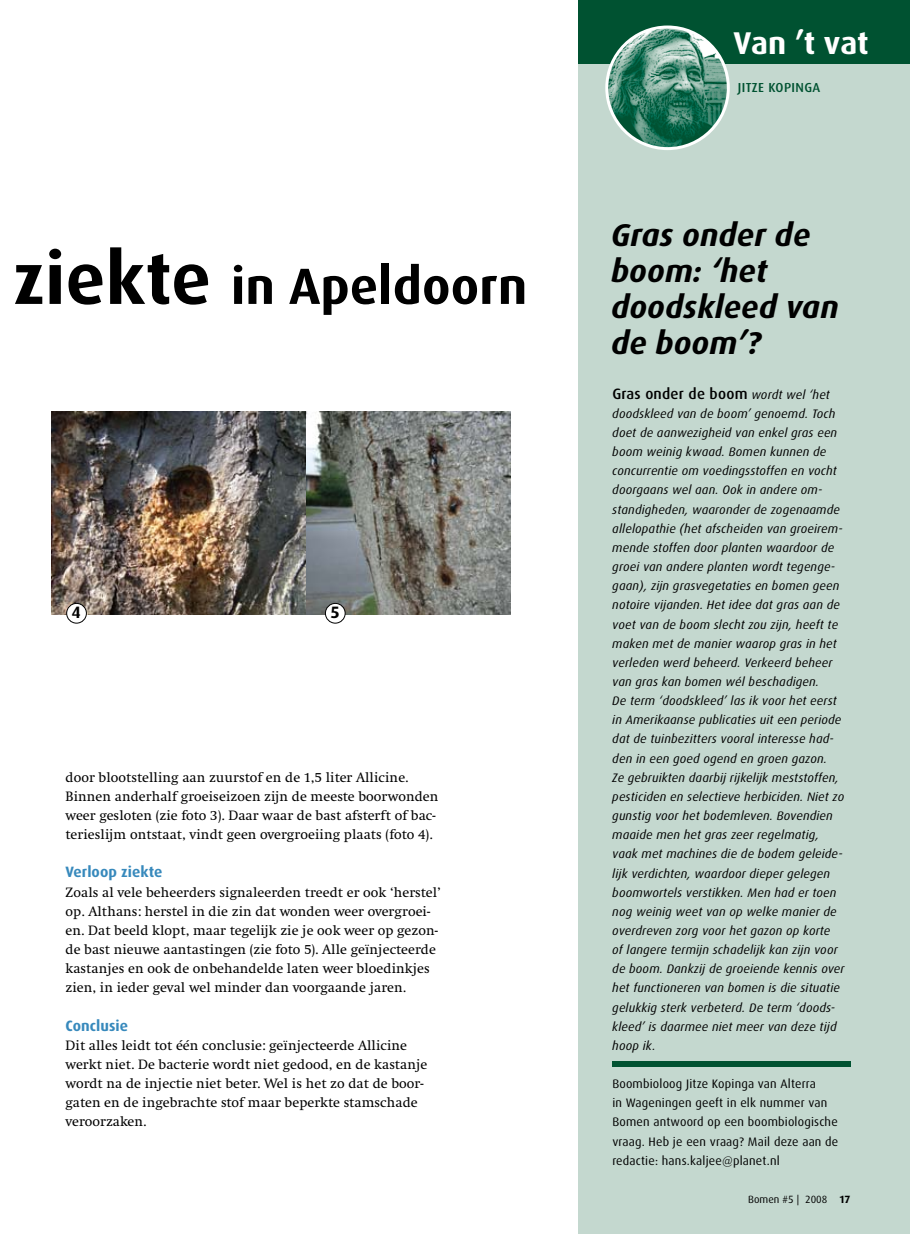
<style>
.page{position:relative;width:910px;height:1234px;background:#fff}
.page>*{position:absolute;margin:0;border:0;box-sizing:border-box;transform-origin:0 0}
.t1{font:700 51px "Dax";letter-spacing:.005em;color:#000}
.t2{font:italic 700 31.5px/36px "Dax";letter-spacing:.005em;color:#000}
.t3{font:700 31.5px "Dax";letter-spacing:-.005em;color:#fff}
.t4{font:700 16.5px "Dax";color:#000}
.t5{font:500 15px "Dax";letter-spacing:.015em;color:#000}
.t6{font:700 15px "Dax";letter-spacing:.005em;color:#3789bc}
.t7{font:14.1px/19.2px "Swift EF";letter-spacing:.005em;color:#000}
.t8{font:500 13.05px "Dax";color:#005231}
.t9{font:italic 12.3px/19.2px "Dax";letter-spacing:.015em;color:#000}
.t10{font:12.3px/19.2px "Dax";letter-spacing:.015em;color:#000}
.t11{font:10.5px "Dax";letter-spacing:.005em;color:#000}
.s1{font-size:72px}
.s2{font-weight:400;font-style:italic;font-size:12.3px}
.s3{font-weight:700}
</style>
<div class="page">
<div style="left:578px;top:0;width:332px;height:1233px;background:#c4d8cf"></div>
<div style="left:612px;top:1060px;width:238px;height:6px;background:#005231"></div>
<div style="left:578px;top:0;width:332px;height:63px;background:#005231"></div>
<img style="left:607px;top:27px;width:121px;height:122px">
<div style="left:605px;top:26px;width:125px;height:124px;border:3px solid #fff;border-radius:50%"></div>
<img style="left:51px;top:412px;width:255px;height:202px">
<img style="left:306px;top:412px;width:204px;height:202px">
<div style="left:325px;top:603px;width:20px;height:20px;background:#fff;border-radius:50%"></div>
<div style="left:325px;top:603px;width:21px;height:20px;border:1px solid #000;border-radius:50%"></div>
<div style="left:67px;top:603px;width:19px;height:20px;background:#fff;border-radius:50%"></div>
<div style="left:66px;top:603px;width:21px;height:20px;border:1px solid #000;border-radius:50%"></div>
<h1 class="t1" style="left:13px;top:257px;width:516px"><span class="s1">ziekte</span> in Apeldoorn</h1>
<h3 class="t4" style="left:71px;top:603px;width:11px">4</h3>
<h3 class="t4" style="left:331px;top:603px;width:11px">5</h3>
<p class="t7" style="left:66px;top:767px;width:374px">door blootstelling aan zuurstof en de 1,5 liter Allicine.<br>Binnen anderhalf groeiseizoen zijn de meeste boorwonden weer gesloten (zie foto 3). Daar waar de bast afsterft of bac&shy;terieslijm ontstaat, vindt geen overgroeiing plaats (foto 4).</p>
<p class="t6" style="left:66px;top:863px;width:98px">Verloop ziekte</p>
<p class="t7" style="left:66px;top:882px;width:377px">Zoals al vele beheerders signaleerden treedt er ook ‘herstel’ op. Althans: herstel in die zin dat wonden weer overgroei&shy;en. Dat beeld klopt, maar tegelijk zie je ook weer op gezon&shy;de bast nieuwe aantastingen (zie foto 5). Alle geïnjecteerde kastanjes en ook de onbehandelde laten weer bloedinkjes zien, in ieder geval wel minder dan voorgaande jaren.</p>
<p class="t6" style="left:66px;top:1016px;width:64px">Conclusie</p>
<p class="t7" style="left:66px;top:1035px;width:363px">Dit alles leidt tot één conclusie: geïnjecteerde Allicine werkt niet. De bacterie wordt niet gedood, en de kastanje wordt na de injectie niet beter. Wel is het zo dat de boor&shy;gaten en de ingebrachte stof maar beperkte stamschade veroorzaken.</p>
<h2 class="t3" style="left:734px;top:25px;width:136px">Van ’t vat</h2>
<p class="t8" style="left:738px;top:80px;width:47px">Jitze Kopinga</p>
<h2 class="t2" style="left:611px;top:217px;width:229px">Gras onder de boom: ‘het doodskleed van de boom’?</h2>
<p class="t5" style="left:612px;top:385px;width:219px">Gras onder de boom <span class="s2">wordt wel ‘het</span></p>
<p class="t9" style="left:612px;top:404px;width:234px">doodskleed van de boom’ genoemd. Toch doet de aanwezigheid van enkel gras een boom weinig kwaad. Bomen kunnen de concurrentie om voedingsstoffen en vocht doorgaans wel aan. Ook in andere om&shy;standigheden, waaronder de zogenaamde allelopathie (het afscheiden van groeirem&shy;mende stoffen door planten waardoor de groei van andere planten wordt tegenge&shy;gaan), zijn grasvegetaties en bomen geen notoire vijanden. Het idee dat gras aan de voet van de boom slecht zou zijn, heeft te maken met de manier waarop gras in het verleden werd beheerd. Verkeerd beheer van gras kan bomen wél beschadigen.<br>De term ‘doodskleed’ las ik voor het eerst in Amerikaanse publicaties uit een periode dat de tuinbezitters vooral interesse had&shy;den in een goed ogend en groen gazon.<br>Ze gebruikten daarbij rijkelijk meststoffen, pesticiden en selectieve herbiciden. Niet zo gunstig voor het bodemleven. Bovendien maaide men het gras zeer regelmatig, vaak met machines die de bodem geleide&shy;lijk verdichten, waardoor dieper gelegen boomwortels verstikken. Men had er toen nog weinig weet van op welke manier de overdreven zorg voor het gazon op korte<br>of langere termijn schadelijk kan zijn voor de boom. Dankzij de groeiende kennis over het functioneren van bomen is die situatie gelukkig sterk verbeterd. De term ‘doods&shy;kleed’ is daarmee niet meer van deze tijd hoop ik.</p>
<p class="t10" style="left:612px;top:1073px;width:228px">Boombioloog Jitze Kopinga van Alterra<br>in Wageningen geeft in elk nummer van Bomen antwoord op een boombiologische vraag. Heb je een vraag? Mail deze aan de redactie: hans.kaljee@planet.nl</p>
<p class="t11" style="left:748px;top:1193px;width:104px">Bomen #5 | 2008 <span class="s3">17</span></p>
</div>
